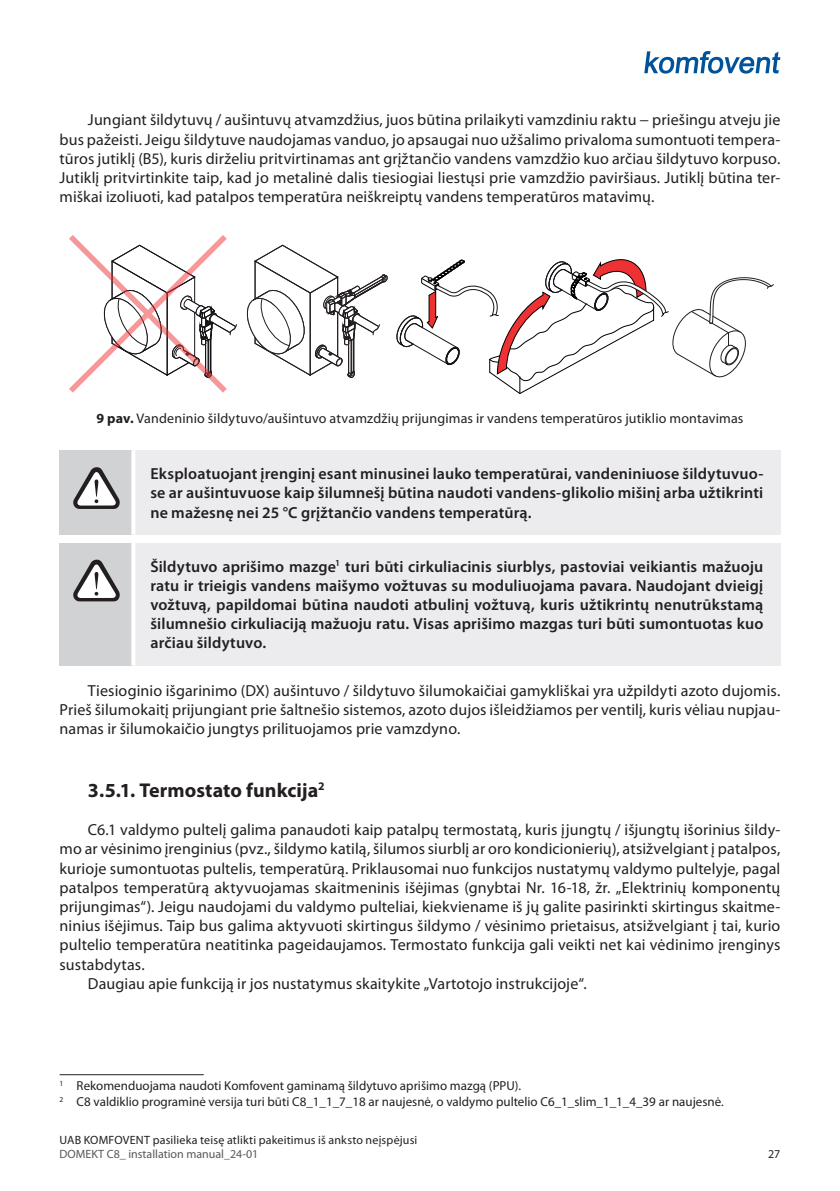
<style>
.page{position:relative;width:840px;height:1191px;background:#fff}
.page>*{position:absolute;margin:0;border:0;box-sizing:border-box;transform-origin:0 0}
.t1{font:700 20px "Myriad Pro";letter-spacing:.005em;color:#231f20}
.t2{font:16px/19.2px "Myriad Pro";letter-spacing:.005em;color:#231f20;text-align:justify}
.t3{font:600 16px/19.2px "Myriad Pro";letter-spacing:.01em;color:#231f20;text-align:justify}
.t4{font:14px "Myriad Pro";letter-spacing:.01em;color:#231f20}
.t5{font:13px/15.6px "Myriad Pro";color:#231f20}
.t6{font:12px "Myriad Pro";letter-spacing:.015em;color:#231f20}
.t7{font:12px "Myriad Pro";color:#57585a}
.s1{font-weight:700}
</style>
<div class="page">
<svg style="left:644px;top:51px;width:136px;height:23px"></svg>
<svg style="left:69px;top:235px;width:168px;height:158px"></svg>
<svg style="left:246px;top:245px;width:527px;height:149px"></svg>
<div style="left:60px;top:450px;width:73px;height:84px;background:#d1d2d4"></div>
<div style="left:133px;top:450px;width:647px;height:84px;background:#ececee"></div>
<svg style="left:131px;top:450px;width:4px;height:84px"></svg>
<svg style="left:73px;top:467px;width:47px;height:42px"></svg>
<div style="left:60px;top:542px;width:73px;height:123px;background:#d1d2d4"></div>
<div style="left:133px;top:542px;width:647px;height:123px;background:#ececee"></div>
<svg style="left:131px;top:542px;width:4px;height:123px"></svg>
<svg style="left:73px;top:559px;width:47px;height:42px"></svg>
<hr style="left:60px;top:1074px;width:144px;height:1px;background:#231f20">
<p class="t2" style="left:60px;top:110px;width:722px;text-indent:28px">Jungiant šildytuvų / aušintuvų atvamzdžius, juos būtina prilaikyti vamzdiniu raktu − priešingu atveju jie bus pažeisti. Jeigu šildytuve naudojamas vanduo, jo apsaugai nuo užšalimo privaloma sumontuoti tempera&shy;tūros jutiklį (B5), kuris dirželiu pritvirtinamas ant grįžtančio vandens vamzdžio kuo arčiau šildytuvo korpuso.<br>Jutiklį pritvirtinkite taip, kad jo metalinė dalis tiesiogiai liestųsi prie vamzdžio paviršiaus. Jutiklį būtina ter&shy;miškai izoliuoti, kad patalpos temperatūra neiškreiptų vandens temperatūros matavimų.</p>
<p class="t4" style="left:96px;top:409px;width:648px"><span class="s1">9 pav.</span> Vandeninio šildytuvo/aušintuvo atvamzdžių prijungimas ir vandens temperatūros jutiklio montavimas</p>
<p class="t3" style="left:150px;top:464px;width:614px">Eksploatuojant įrenginį esant minusinei lauko temperatūrai, vandeniniuose šildytuvuo&shy;se ar aušintuvuose kaip šilumnešį būtina naudoti vandens-glikolio mišinį arba užtikrinti ne mažesnę nei 25 °C grįžtančio vandens temperatūrą.</p>
<p class="t3" style="left:150px;top:556px;width:614px">Šildytuvo aprišimo mazge<sup>1</sup> turi būti cirkuliacinis siurblys, pastoviai veikiantis mažuoju ratu ir trieigis vandens maišymo vožtuvas su moduliuojama pavara. Naudojant dvieigį vožtuvą, papildomai būtina naudoti atbulinį vožtuvą, kuris užtikrintų nenutrūkstamą šilumnešio cirkuliaciją mažuoju ratu. Visas aprišimo mazgas turi būti sumontuotas kuo arčiau šildytuvo.</p>
<p class="t2" style="left:60px;top:680px;width:722px;text-indent:28px">Tiesioginio išgarinimo (DX) aušintuvo / šildytuvo šilumokaičiai gamykliškai yra užpildyti azoto dujomis.<br>Prieš šilumokaitį prijungiant prie šaltnešio sistemos, azoto dujos išleidžiamos per ventilį, kuris vėliau nupjau&shy;namas ir šilumokaičio jungtys prilituojamos prie vamzdyno.</p>
<p class="t1" style="left:88px;top:777px;width:238px">3.5.1. Termostato funkcija<sup>2</sup></p>
<p class="t2" style="left:88px;top:820px;width:693px">C6.1 valdymo pultelį galima panaudoti kaip patalpų termostatą, kuris įjungtų / išjungtų išorinius šildy-</p>
<p class="t2" style="left:60px;top:839px;width:721px">mo ar vėsinimo įrenginius (pvz., šildymo katilą, šilumos siurblį ar oro kondicionierių), atsižvelgiant į patalpos,</p>
<p class="t2" style="left:60px;top:858px;width:721px">kurioje sumontuotas pultelis, temperatūrą. Priklausomai nuo funkcijos nustatymų valdymo pultelyje, pagal</p>
<p class="t2" style="left:60px;top:877px;width:721px">patalpos temperatūrą aktyvuojamas skaitmeninis išėjimas (gnybtai Nr. 16-18, žr. „Elektrinių komponentų</p>
<p class="t2" style="left:60px;top:896px;width:722px">prijungimas“). Jeigu naudojami du valdymo pulteliai, kiekviename iš jų galite pasirinkti skirtingus skaitme-</p>
<p class="t2" style="left:60px;top:916px;width:721px">ninius išėjimus. Taip bus galima aktyvuoti skirtingus šildymo / vėsinimo prietaisus, atsižvelgiant į tai, kurio</p>
<p class="t2" style="left:60px;top:935px;width:722px">pultelio temperatūra neatitinka pageidaujamos. Termostato funkcija gali veikti net kai vėdinimo įrenginys</p>
<p class="t2" style="left:60px;top:954px;width:87px">sustabdytas.</p>
<p class="t2" style="left:88px;top:973px;width:500px">Daugiau apie funkciją ir jos nustatymus skaitykite „Vartotojo instrukcijoje“.</p>
<p class="t5" style="left:60px;top:1078px;width:665px"><sup>1</sup> Rekomenduojama naudoti Komfovent gaminamą šildytuvo aprišimo mazgą (PPU).<br><sup>2</sup> C8 valdiklio programinė versija turi būti C8_1_1_7_18 ar naujesnė, o valdymo pultelio C6_1_slim_1_1_4_39 ar naujesnė.</p>
<p class="t6" style="left:60px;top:1132px;width:359px">UAB KOMFOVENT pasilieka teisę atlikti pakeitimus iš anksto neįspėjusi</p>
<p class="t7" style="left:60px;top:1146px;width:200px">DOMEKT C8_ installation manual_24-01</p>
<p class="t6" style="left:767px;top:1146px;width:14px">27</p>
</div>
